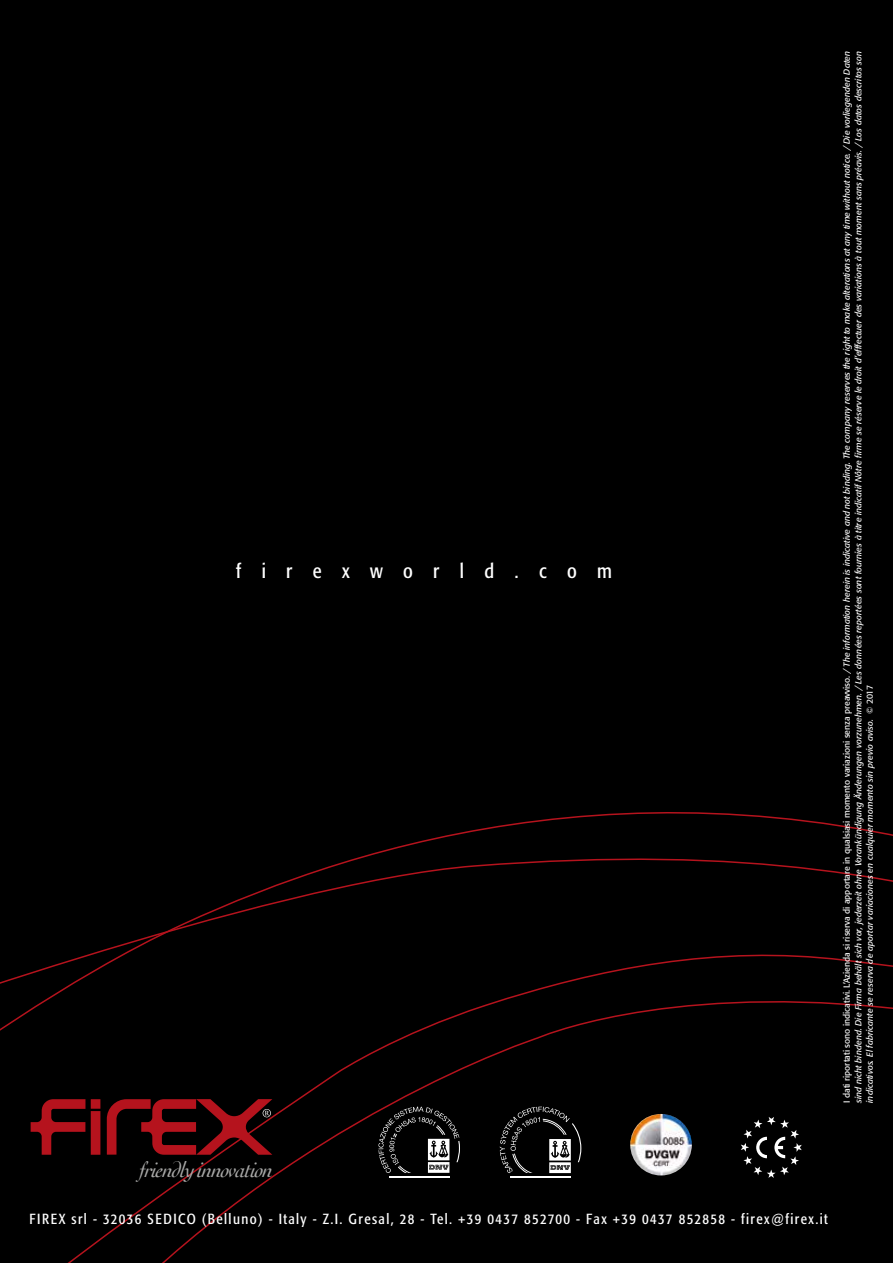
<style>
.page{position:relative;width:893px;height:1263px;background:#000}
.page>*{position:absolute;margin:0;border:0;box-sizing:border-box;transform-origin:0 0}
.t1{font:italic 22.2px "Cochin";letter-spacing:-.05em;color:#a8a8a7}
.t2{font:condensed 20.4px "Formata";letter-spacing:1em;color:#fff}
.t3{font:condensed 14.55px "Formata";letter-spacing:.095em;color:#fff}
.t4{font:italic 8.7px/11.6px "Formata";color:#fff;text-align:justify}
.s1{font-style:normal}
</style>
<div class="page">
<svg style="left:0;top:844px;width:893px;height:419px"></svg>
<svg style="left:31px;top:1099px;width:241px;height:56px"></svg>
<svg style="left:741px;top:1117px;width:61px;height:61px"></svg>
<img style="left:630px;top:1114px;width:62px;height:61px;border-radius:31px">
<hr style="left:389px;top:1177px;width:60px;height:1px;background:#fff">
<svg style="left:378px;top:1107px;width:82px;height:66px"></svg>
<hr style="left:511px;top:1177px;width:60px;height:1px;background:#fff">
<svg style="left:500px;top:1107px;width:81px;height:66px"></svg>
<h2 class="t2" style="left:236px;top:559px;width:377px">firexworld.com</h2>
<p class="t4" style="left:841px;top:1103px;width:1053px;rotate:-90deg"><span class="s1">I dati riportati sono indicativi. L’Azienda si riserva di apportare in qualsiasi momento variazioni senza preavviso.</span> / The information herein is indicative and not binding. The company reserves the right to make alterations at any time without notice. / Die vorliegenden Daten sind nicht bindend. Die Firma behält sich vor, jederzeit ohne Vorankündigung Änderungen vorzunehmen. / Les données reportées sont fournies à titre indicatif Nôtre firme se réserve le droit d’efffectuer des variations à tout moment sans préavis. / Los datos descritos son indicativos. El fabricante se reserva de aportar variaciones en cualquier momento sin previo aviso. <span class="s1">© 2017</span></p>
<h1 class="t1" style="left:140px;top:1157px;width:135px">friendly innovation</h1>
<h3 class="t3" style="left:30px;top:1210px;width:800px">FIREX srl - 32036 SEDICO (Belluno) - Italy - Z.I. Gresal, 28 - Tel. +39 0437 852700 - Fax +39 0437 852858 - firex@firex.it</h3>
</div>
